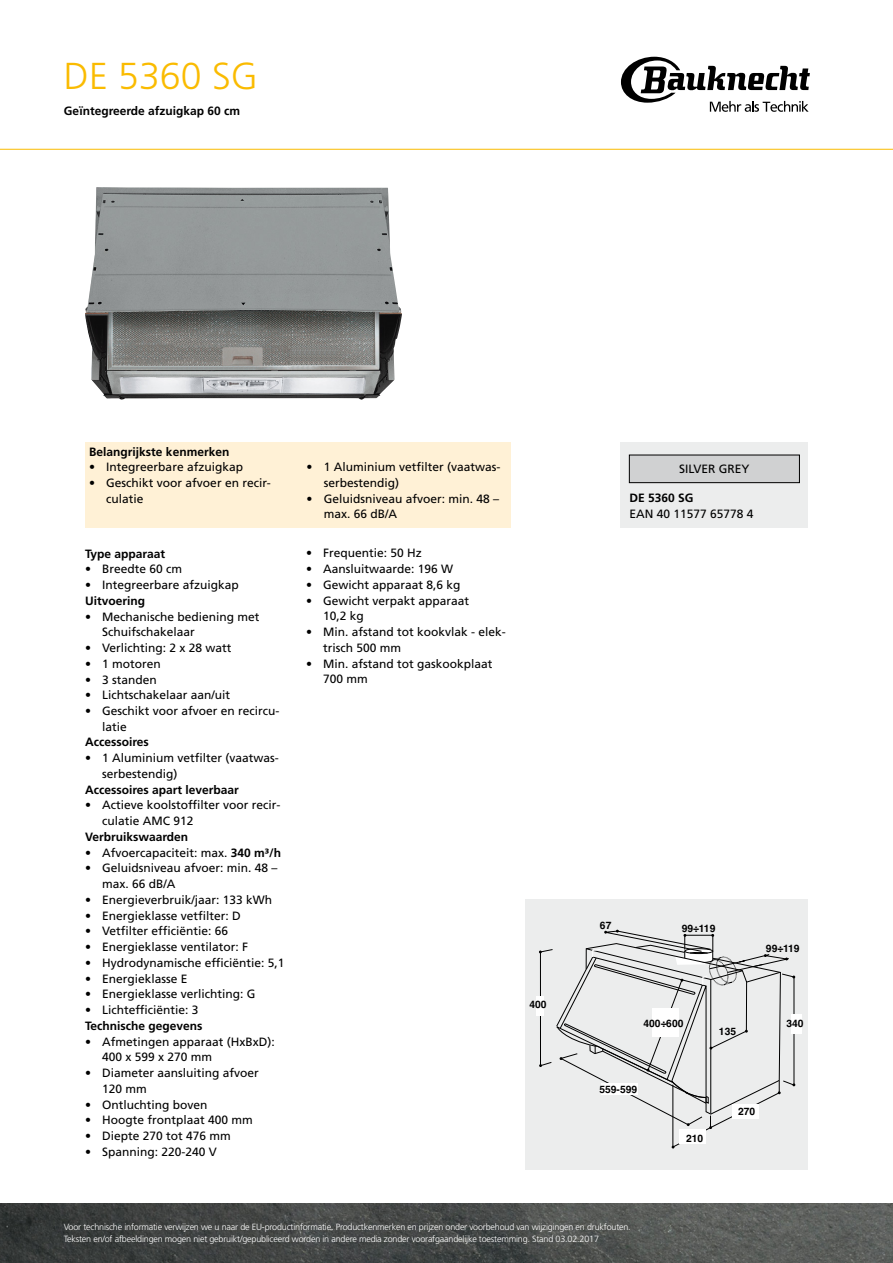
<style>
.page{position:relative;width:893px;height:1263px;background:#fff}
.page>*{position:absolute;margin:0;border:0;box-sizing:border-box;transform-origin:0 0}
.t1{font:300 37.5px "Frutiger LT Std";color:#fabb00}
.t2{font:12px/15.8px "Frutiger LT Std";color:#000}
.t3{font:700 12px "Frutiger LT Std";color:#000}
.t4{font:700 10.35px "Helvetica";color:#000}
.t5{font:300 9px/12px "Frutiger LT Std";letter-spacing:-.02em;color:#fff}
.s1{font-weight:700}
</style>
<div class="page">
<img style="left:0;top:1203px;width:893px;height:60px">
<svg style="left:621px;top:57px;width:189px;height:55px"></svg>
<hr style="left:0;top:149px;width:893px;height:1px;background:#fabb00">
<img style="left:85px;top:187px;width:317px;height:213px">
<div style="left:85px;top:442px;width:425px;height:85px;background:#fff1d6"></div>
<div style="left:525px;top:899px;width:283px;height:270px;background:#eceded"></div>
<div style="left:536px;top:996px;width:8px;height:19px;background:#fff"></div>
<div style="left:791px;top:1014px;width:11px;height:19px;background:#fff"></div>
<svg style="left:556px;top:930px;width:239px;height:218px"></svg>
<div style="left:621px;top:442px;width:187px;height:85px;background:#eceded"></div>
<div style="left:629px;top:455px;width:170px;height:28px;background:#d0d1d2"></div>
<div style="left:629px;top:455px;width:171px;height:28px;border:1px solid #000"></div>
<h1 class="t1" style="left:64px;top:55px;width:195px">DE 5360 SG</h1>
<p class="t3" style="left:64px;top:104px;width:178px">Geïntegreerde afzuigkap 60 cm</p>
<p class="t3" style="left:89px;top:444px;width:142px">Belangrijkste kenmerken</p>
<p class="t2" style="left:89px;top:459px;width:155px">• Integreerbare afzuigkap</p>
<p class="t2" style="left:106px;top:475px;width:166px;text-indent:-17px">• Geschikt voor afvoer en recir&shy;culatie</p>
<p class="t3" style="left:85px;top:546px;width:82px">Type apparaat</p>
<p class="t2" style="left:85px;top:561px;width:99px">• Breedte 60 cm</p>
<p class="t2" style="left:85px;top:577px;width:155px">• Integreerbare afzuigkap</p>
<p class="t3" style="left:85px;top:593px;width:62px">Uitvoering</p>
<p class="t2" style="left:102px;top:608px;width:159px;text-indent:-17px">• Mechanische bediening met<br>Schuifschakelaar</p>
<p class="t2" style="left:85px;top:640px;width:148px">• Verlichting: 2 x 28 watt</p>
<p class="t2" style="left:85px;top:656px;width:77px">• 1 motoren</p>
<p class="t2" style="left:85px;top:671px;width:73px">• 3 standen</p>
<p class="t2" style="left:85px;top:687px;width:147px">• Lichtschakelaar aan/uit</p>
<p class="t2" style="left:102px;top:703px;width:179px;text-indent:-17px">• Geschikt voor afvoer en recircu&shy;latie</p>
<p class="t3" style="left:85px;top:735px;width:65px">Accessoires</p>
<p class="t2" style="left:102px;top:750px;width:178px;text-indent:-17px">• 1 Aluminium vetfilter (vaatwas&shy;serbestendig)</p>
<p class="t3" style="left:85px;top:782px;width:155px">Accessoires apart leverbaar</p>
<p class="t2" style="left:102px;top:797px;width:180px;text-indent:-17px">• Actieve koolstoffilter voor recir&shy;culatie AMC 912</p>
<p class="t3" style="left:85px;top:830px;width:105px">Verbruikswaarden</p>
<p class="t2" style="left:85px;top:845px;width:198px">• Afvoercapaciteit: max. <span class="s1">340 m³/h</span></p>
<p class="t2" style="left:102px;top:860px;width:177px;text-indent:-17px">• Geluidsniveau afvoer: min. 48 – max. 66 dB/A</p>
<p class="t2" style="left:85px;top:892px;width:189px">• Energieverbruik/jaar: 133 kWh</p>
<p class="t2" style="left:85px;top:908px;width:157px">• Energieklasse vetfilter: D</p>
<p class="t2" style="left:85px;top:923px;width:145px">• Vetfilter efficiëntie: 66</p>
<p class="t2" style="left:85px;top:939px;width:165px">• Energieklasse ventilator: F</p>
<p class="t2" style="left:85px;top:955px;width:201px">• Hydrodynamische efficiëntie: 5,1</p>
<p class="t2" style="left:85px;top:971px;width:104px">• Energieklasse E</p>
<p class="t2" style="left:85px;top:986px;width:172px">• Energieklasse verlichting: G</p>
<p class="t2" style="left:85px;top:1002px;width:115px">• Lichtefficiëntie: 3</p>
<p class="t3" style="left:85px;top:1019px;width:119px">Technische gegevens</p>
<p class="t2" style="left:102px;top:1034px;width:174px;text-indent:-17px">• Afmetingen apparaat (HxBxD):<br>400 x 599 x 270 mm</p>
<p class="t2" style="left:102px;top:1065px;width:158px;text-indent:-17px">• Diameter aansluiting afvoer<br>120 mm</p>
<p class="t2" style="left:85px;top:1097px;width:124px">• Ontluchting boven</p>
<p class="t2" style="left:85px;top:1112px;width:169px">• Hoogte frontplaat 400 mm</p>
<p class="t2" style="left:85px;top:1128px;width:147px">• Diepte 270 tot 476 mm</p>
<p class="t2" style="left:85px;top:1144px;width:133px">• Spanning: 220-240 V</p>
<p class="t2" style="left:324px;top:459px;width:178px;text-indent:-17px">• 1 Aluminium vetfilter (vaatwas&shy;serbestendig)</p>
<p class="t2" style="left:324px;top:491px;width:177px;text-indent:-17px">• Geluidsniveau afvoer: min. 48 – max. 66 dB/A</p>
<p class="t2" style="left:306px;top:545px;width:117px">• Frequentie: 50 Hz</p>
<p class="t2" style="left:306px;top:561px;width:149px">• Aansluitwaarde: 196 W</p>
<p class="t2" style="left:306px;top:577px;width:156px">• Gewicht apparaat 8,6 kg</p>
<p class="t2" style="left:323px;top:592px;width:148px;text-indent:-17px">• Gewicht verpakt apparaat<br>10,2 kg</p>
<p class="t2" style="left:323px;top:624px;width:184px;text-indent:-17px">• Min. afstand tot kookvlak - elek&shy;trisch 500 mm</p>
<p class="t2" style="left:323px;top:655px;width:171px;text-indent:-17px">• Min. afstand tot gaskookplaat<br>700 mm</p>
<p class="t4" style="left:529px;top:996px;width:19px">400</p>
<p class="t2" style="left:679px;top:461px;width:13px">Silve</p>
<p class="t2" style="left:708px;top:461px;width:43px">r g rey</p>
<p class="t3" style="left:629px;top:491px;width:66px">DE 5360 SG</p>
<p class="t2" style="left:629px;top:506px;width:126px">EAN 40 11577 65778 4</p>
<p class="t4" style="left:600px;top:917px;width:13px">67</p>
<p class="t4" style="left:682px;top:920px;width:35px">99÷119</p>
<p class="t4" style="left:766px;top:940px;width:35px">99÷119</p>
<p class="t4" style="left:643px;top:1014px;width:41px">400÷600</p>
<p class="t4" style="left:719px;top:1023px;width:19px">135</p>
<p class="t4" style="left:599px;top:1081px;width:39px">559-599</p>
<p class="t4" style="left:686px;top:1130px;width:19px">210</p>
<p class="t4" style="left:738px;top:1103px;width:19px">270</p>
<p class="t4" style="left:786px;top:1015px;width:19px">340</p>
<p class="t5" style="left:64px;top:1221px;width:568px">Voor technische informatie verwijzen we u naar de EU-productinformatie. Productkenmerken en prijzen onder voorbehoud van wijzigingen en drukfouten.<br>Teksten en/of afbeeldingen mogen niet gebruikt/gepubliceerd worden in andere media zonder voorafgaandelijke toestemming. Stand 03.02.2017</p>
</div>
